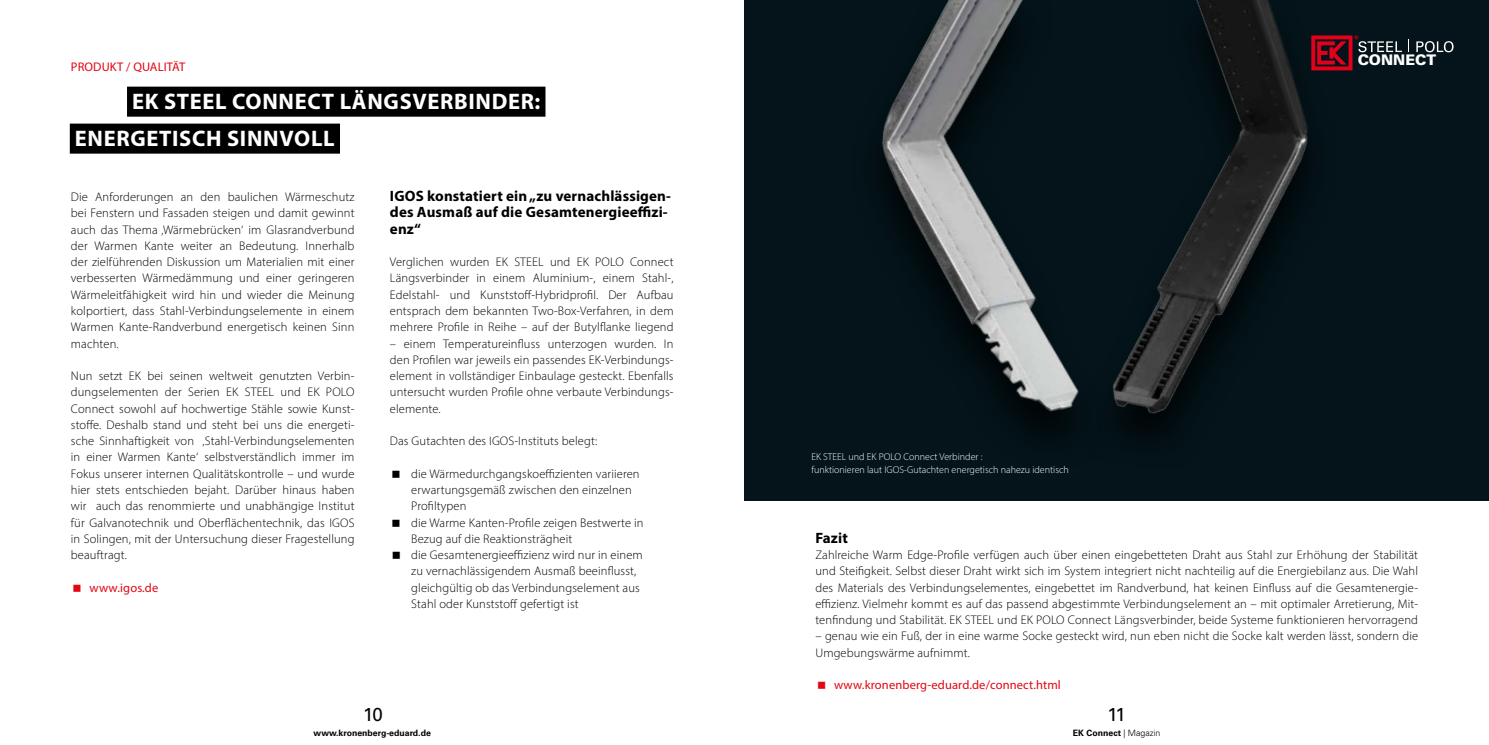
<style>
.page{position:relative;width:1489px;height:745px;background:#fff}
.page>*{position:absolute;margin:0;border:0;box-sizing:border-box;transform-origin:0 0}
.t1{font:700 22.5px "Myriad Pro";letter-spacing:.03em;color:#fff}
.t2{font:18.75px "Univers LT Std";color:#000}
.t3{font:700 15px/16.2px "Myriad Pro";letter-spacing:.01em;color:#000}
.t4{font:900 14.62px "Univers LT Std";color:#fff}
.t5{font:300 12.5px/16.2px "Myriad Pro";letter-spacing:.01em;color:#000;text-align:justify}
.t6{font:12.5px "Myriad Pro";letter-spacing:.01em;color:#e30613}
.t7{font:300 10px/12.5px "Myriad Pro";color:#fff}
.t8{font:700 8.75px "Univers LT Std";color:#000}
.s1{font-weight:300}
</style>
<div class="page">
<div style="left:127px;top:87px;width:418px;height:30px;background:#000"></div>
<div style="left:70px;top:123px;width:270px;height:30px;background:#000"></div>
<div style="left:744px;top:0;width:744px;height:500px;background:#04141a"></div>
<img style="left:1113px;top:0;width:210px;height:435px">
<img style="left:882px;top:0;width:197px;height:432px">
<svg style="left:1311px;top:35px;width:90px;height:35px"></svg>
<svg style="left:1416px;top:41px;width:37px;height:11px"></svg>
<p class="t6" style="left:71px;top:59px;width:116px">PRODUKT / QUALITÄT</p>
<h1 class="t1" style="left:132px;top:87px;width:410px">EK STEEL CONNECT LÄNGSVERBINDER:</h1>
<h1 class="t1" style="left:75px;top:124px;width:261px">ENERGETISCH SINNVOLL</h1>
<p class="t5" style="left:71px;top:188px;width:285px">Die Anforderungen an den baulichen Wärmeschutz bei Fenstern und Fassaden steigen und damit gewinnt auch das Thema ‚Wärmebrücken‘ im Glasrandverbund der Warmen Kante weiter an Bedeutung. Innerhalb der zielführenden Diskussion um Materialien mit einer verbesserten Wärmedämmung und einer geringeren Wärmeleitfähigkeit wird hin und wieder die Meinung kolportiert, dass Stahl-Verbindungselemente in einem Warmen Kante-Randverbund energetisch keinen Sinn machten.</p>
<p class="t5" style="left:71px;top:367px;width:285px">Nun setzt EK bei seinen weltweit genutzten Verbin&shy;dungselementen der Serien EK STEEL und EK POLO Connect sowohl auf hochwertige Stähle sowie Kunst&shy;stoffe. Deshalb stand und steht bei uns die energeti&shy;sche Sinnhaftigkeit von ‚Stahl-Verbindungselementen in einer Warmen Kante‘ selbstverständlich immer im Fokus unserer internen Qualitätskontrolle – und wurde hier stets entschieden bejaht. Darüber hinaus haben wir auch das renommierte und unabhängige Institut für Galvanotechnik und Oberflächentechnik, das IGOS in Solingen, mit der Untersuchung dieser Fragestellung beauftragt.</p>
<p class="t6" style="left:90px;top:579px;width:70px">www.igos.de</p>
<p class="t3" style="left:390px;top:187px;width:282px">IGOS konstatiert ein „zu vernachlässigen&shy;des Ausmaß auf die Gesamtenergieeffizi&shy;enz“</p>
<p class="t5" style="left:390px;top:253px;width:285px">Verglichen wurden EK STEEL und EK POLO Connect Längsverbinder in einem Aluminium-, einem Stahl-, Edelstahl- und Kunststoff-Hybridprofil. Der Aufbau entsprach dem bekannten Two-Box-Verfahren, in dem mehrere Profile in Reihe – auf der Butylflanke liegend</p>
<p class="t5" style="left:390px;top:335px;width:285px">– einem Temperatureinfluss unterzogen wurden. In den Profilen war jeweils ein passendes EK-Verbindungs&shy;element in vollständiger Einbaulage gesteckt. Ebenfalls untersucht wurden Profile ohne verbaute Verbindungs&shy;elemente.</p>
<p class="t5" style="left:390px;top:432px;width:209px">Das Gutachten des IGOS-Instituts belegt:</p>
<p class="t5" style="left:411px;top:465px;width:234px;text-align:left">die Wärmedurchgangskoeffizienten variieren erwartungsgemäß zwischen den einzelnen Profiltypen<br>die Warme Kanten-Profile zeigen Bestwerte in Bezug auf die Reaktionsträgheit<br>die Gesamtenergieeffizienz wird nur in einem zu vernachlässigendem Ausmaß beeinflusst, gleichgültig ob das Verbindungselement aus Stahl oder Kunststoff gefertigt ist</p>
<h2 class="t2" style="left:363px;top:702px;width:21px">10</h2>
<p class="t8" style="left:313px;top:727px;width:119px">www.kronenberg-eduard.de</p>
<p class="t7" style="left:811px;top:450px;width:259px">EK STEEL und EK POLO Connect Verbinder :<br>funktionieren laut IGOS-Gutachten energetisch nahezu identisch</p>
<p class="t4" style="left:1357px;top:50px;width:80px">CONNECT</p>
<p class="t3" style="left:815px;top:528px;width:34px">Fazit</p>
<p class="t5" style="left:815px;top:546px;width:604px">Zahlreiche Warm Edge-Profile verfügen auch über einen eingebetteten Draht aus Stahl zur Erhöhung der Stabilität und Steifigkeit. Selbst dieser Draht wirkt sich im System integriert nicht nachteilig auf die Energiebilanz aus. Die Wahl des Materials des Verbindungselementes, eingebettet im Randverbund, hat keinen Einfluss auf die Gesamtenergie&shy;effizienz. Vielmehr kommt es auf das passend abgestimmte Verbindungselement an – mit optimaler Arretierung, Mit&shy;tenfindung und Stabilität. EK STEEL und EK POLO Connect Längsverbinder, beide Systeme funktionieren hervorragend</p>
<p class="t5" style="left:815px;top:627px;width:604px">– genau wie ein Fuß, der in eine warme Socke gesteckt wird, nun eben nicht die Socke kalt werden lässt, sondern die<br>Umgebungswärme aufnimmt.</p>
<p class="t6" style="left:834px;top:676px;width:228px">www.kronenberg-eduard.de/connect.html</p>
<h2 class="t2" style="left:1107px;top:702px;width:20px">11</h2>
<p class="t8" style="left:1072px;top:727px;width:89px">EK Connect <span class="s1">| Magazin</span></p>
</div>
